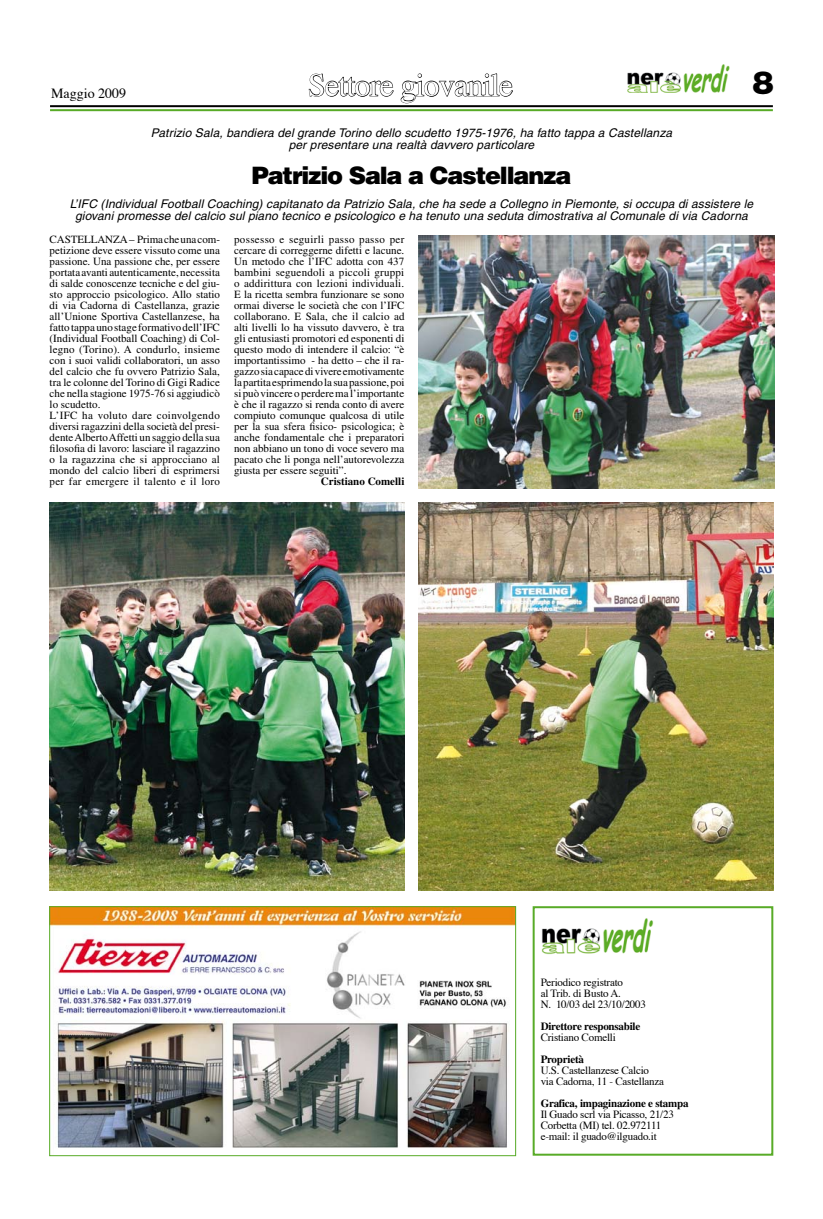
<style>
.page{position:relative;width:823px;height:1219px;background:#fff}
.page>*{position:absolute;margin:0;border:0;box-sizing:border-box;transform-origin:0 0}
.t1{font:32px "Times";letter-spacing:-.025em;color:#fff}
.t2{font:900 32px "Helvetica Neue";color:#000}
.t3{font:900 24px "Helvetica";letter-spacing:-.05em;color:#000}
.t4{font:14px "Times";color:#000}
.t5{font:italic 12px/12px "Helvetica";letter-spacing:.01em;color:#000;text-align:center}
.t6{font:11px/11px "Times LT Std";color:#000}
.t7{font:11px/11px "Times";letter-spacing:-.02em;color:#000}
.t8{font:700 11px "Times LT Std";letter-spacing:-.02em;color:#000}
.t9{font:700 11px "Times LT Std";color:#000}
</style>
<div class="page">
<hr style="left:50px;top:105px;width:722px;height:2px;background:#000">
<hr style="left:50px;top:109px;width:722px;height:2px;background:#58ab27">
<img style="left:627px;top:64px;width:102px;height:29px">
<svg style="left:308px;top:73px;width:205px;height:31px"></svg>
<div style="left:532px;top:906px;width:240px;height:250px;border:2px solid #58ab27"></div>
<img style="left:541px;top:918px;width:113px;height:37px">
<img style="left:51px;top:908px;width:462px;height:240px">
<div style="left:49px;top:906px;width:466px;height:250px;border:1px solid #58ab27"></div>
<img style="left:418px;top:235px;width:355px;height:254px">
<img style="left:50px;top:502px;width:354px;height:388px">
<img style="left:418px;top:502px;width:354px;height:388px">
<p class="t4" style="left:51px;top:80px;width:77px">Maggio 2009</p>
<h1 class="t1" style="left:308px;top:55px;width:206px">Settore giovanile</h1>
<h1 class="t2" style="left:752px;top:63px;width:23px">8</h1>
<p class="t5" style="left:151px;top:127px;width:522px">Patrizio Sala, bandiera del grande Torino dello scudetto 1975-1976, ha fatto tappa a Castellanza per presentare una realtà davvero particolare</p>
<h2 class="t3" style="left:251px;top:160px;width:321px">Patrizio Sala a Castellanza</h2>
<p class="t5" style="left:70px;top:198px;width:684px">L’IFC (Individual Football Coaching) capitanato da Patrizio Sala, che ha sede a Collegno in Piemonte, si occupa di assistere le giovani promesse del calcio sul piano tecnico e psicologico e ha tenuto una seduta dimostrativa al Comunale di via Cadorna</p>
<p class="t6" style="left:50px;top:234px;width:172px">CASTELLANZA – Prima che una com&shy;petizione deve essere vissuto come una passione. Una passione che, per essere portata avanti autenticamente, necessita di salde conoscenze tecniche e del giu&shy;sto approccio psicologico. Allo statio di via Cadorna di Castellanza, grazie all’Unione Sportiva Castellanzese, ha fatto tappa uno stage formativo dell’IFC (Individual Football Coaching) di Col&shy;legno (Torino). A condurlo, insieme con i suoi validi collaboratori, un asso del calcio che fu ovvero Patrizio Sala, tra le colonne del Torino di Gigi Radice che nella stagione 1975-76 si aggiudicò lo scudetto.<br>L’IFC ha voluto dare coinvolgendo diversi ragazzini della società del presi&shy;dente Alberto Affetti un saggio della sua filosofia di lavoro: lasciare il ragazzino o la ragazzina che si approcciano al mondo del calcio liberi di esprimersi per far emergere il talento e il loro</p>
<p class="t6" style="left:234px;top:234px;width:172px;text-align:justify">possesso e seguirli passo passo per cercare di correggerne difetti e lacune.<br>Un metodo che l’IFC adotta con 437 bambini seguendoli a piccoli gruppi o addirittura con lezioni individuali.<br>E la ricetta sembra funzionare se sono ormai diverse le società che con l’IFC collaborano. E Sala, che il calcio ad alti livelli lo ha vissuto davvero, è tra gli entusiasti promotori ed esponenti di questo modo di intendere il calcio: “è importantissimo - ha detto – che il ra&shy;gazzo sia capace di vivere emotivamente la partita esprimendo la sua passione, poi si può vincere o perdere ma l’importante è che il ragazzo si renda conto di avere compiuto comunque qualcosa di utile per la sua sfera fisico- psicologica; è anche fondamentale che i preparatori non abbiano un tono di voce severo ma pacato che li ponga nell’autorevolezza giusta per essere seguiti”.</p>
<p class="t9" style="left:321px;top:475px;width:85px">Cristiano Comelli</p>
<p class="t7" style="left:540px;top:976px;width:107px">Periodico registrato<br>al Trib. di Busto A.<br>N. 10/03 del 23/10/2003</p>
<p class="t8" style="left:540px;top:1020px;width:101px">Direttore responsabile</p>
<p class="t7" style="left:540px;top:1031px;width:77px">Cristiano Comelli</p>
<p class="t8" style="left:540px;top:1053px;width:45px">Proprietà</p>
<p class="t7" style="left:540px;top:1064px;width:125px">U.S. Castellanzese Calcio via Cadorna, 11 - Castellanza</p>
<p class="t8" style="left:540px;top:1097px;width:149px">Grafica, impaginazione e stampa</p>
<p class="t7" style="left:540px;top:1108px;width:135px">Il Guado scrl via Picasso, 21/23<br>Corbetta (MI) tel. 02.972111 e-mail: il guado@ilguado.it</p>
</div>
